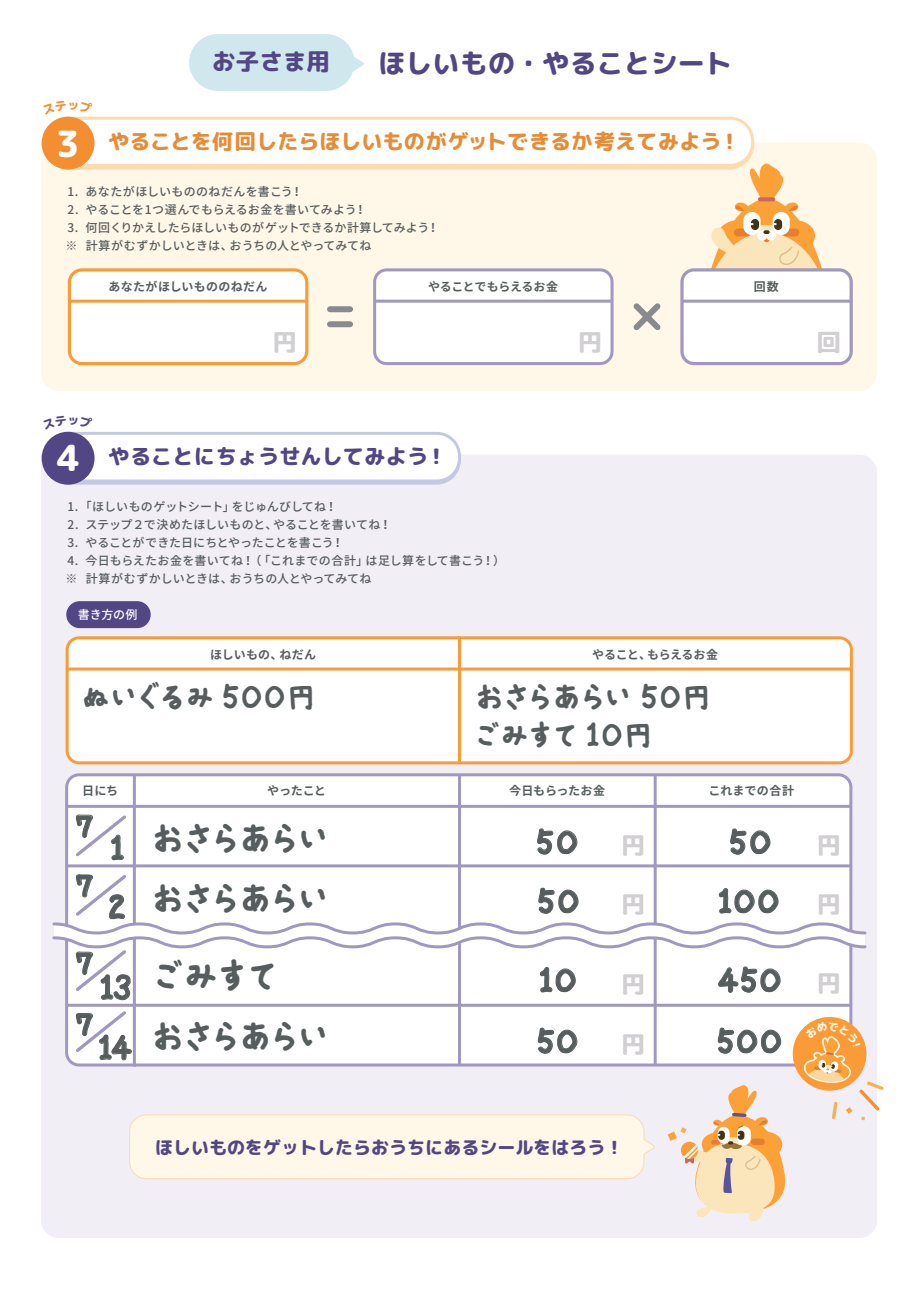
<style>
.page{position:relative;width:919px;height:1289px;background:#fff}
.page>*{position:absolute;margin:0;border:0;box-sizing:border-box;transform-origin:0 0}
.t1{font:38.85px "TK takumi Shokei Font HP";color:#575d5e}
.t2{font:36.3px/60px "TK takumi Shokei Font HP";letter-spacing:-.08em;color:#575d5e}
.t3{font:33px/59.1px "TK takumi Shokei Font HP";letter-spacing:-.035em;color:#575d5e}
.t4{font:32.1px/37.5px "TK takumi Shokei Font HP";letter-spacing:-.08em;color:#575d5e}
.t5{font:27px "rounded mplus 1 c heavy";color:#534684}
.t6{font:800 24px "Rounded Mplus 1 c";color:#d1cfd2}
.t7{font:800 23.85px "Rounded Mplus 1 c";color:#d1cfd2}
.t8{font:23.4px "rounded mplus 1 c heavy";letter-spacing:.01em;color:#534684}
.t9{font:21.15px "rounded mplus 1 c heavy";color:#534684}
.t10{font:21px "rounded mplus 1 c heavy";color:#e88b35}
.t11{font:18px "rounded mplus 1 c heavy";color:#534684}
.t12{font:500 12px/18px "Noto Sans JP";color:#575d5e}
.t13{font:700 12px "Noto Sans JP";color:#575d5e}
.t14{font:700 12px "Noto Sans JP";letter-spacing:-.03em;color:#575d5e}
.t15{font:500 12px "Noto Sans JP";letter-spacing:.03em;color:#575d5e}
.t16{font:700 12px "Noto Sans JP";letter-spacing:.03em;color:#575d5e}
.t17{font:700 12px "Noto Sans JP";letter-spacing:.02em;color:#575d5e}
.t18{font:500 12px "Noto Sans JP";letter-spacing:-.02em;color:#fff}
.s1{font-size:36px;color:#fff}
</style>
<div class="page">
<div style="left:41px;top:454px;width:836px;height:783px;background:#f1eef6"></div>
<div style="left:67px;top:774px;width:783px;height:290px;background:#fff;border-radius:12px"></div>
<div style="left:65px;top:773px;width:787px;height:293px;border:3px solid #a098be;border-radius:12px"></div>
<hr style="left:68px;top:804px;width:782px;height:3px;background:#a098be">
<hr style="left:458px;top:774px;width:3px;height:291px;background:#a098be">
<hr style="left:68px;top:864px;width:782px;height:3px;background:#a098be">
<hr style="left:68px;top:1003px;width:782px;height:3px;background:#a098be">
<hr style="left:653px;top:775px;width:3px;height:290px;background:#a098be">
<hr style="left:133px;top:775px;width:3px;height:291px;background:#a098be">
<div style="left:67px;top:637px;width:784px;height:125px;background:#fff;border-radius:12px"></div>
<div style="left:66px;top:636px;width:786px;height:128px;border:3px solid #fb9b38;border-radius:12px"></div>
<hr style="left:67px;top:667px;width:783px;height:3px;background:#fb9b38">
<hr style="left:458px;top:636px;width:3px;height:127px;background:#fb9b38">
<svg style="left:76px;top:814px;width:50px;height:46px"></svg>
<svg style="left:537px;top:828px;width:40px;height:26px"></svg>
<svg style="left:538px;top:1027px;width:39px;height:26px"></svg>
<svg style="left:730px;top:828px;width:40px;height:26px"></svg>
<div style="left:66px;top:601px;width:85px;height:27px;background:#534684;border-radius:13px"></div>
<svg style="left:76px;top:1011px;width:56px;height:49px"></svg>
<svg style="left:129px;top:1114px;width:526px;height:65px"></svg>
<div style="left:189px;top:34px;width:165px;height:57px;background:#d0e7ee;border-radius:28px"></div>
<svg style="left:353px;top:56px;width:11px;height:16px"></svg>
<div style="left:41px;top:142px;width:836px;height:249px;background:#fff7e8"></div>
<div style="left:69px;top:270px;width:238px;height:93px;background:#fff;border-radius:13px"></div>
<div style="left:68px;top:268px;width:240px;height:97px;border:3px solid #fb9b38;border-radius:13px"></div>
<div style="left:374px;top:270px;width:238px;height:93px;background:#fff;border-radius:12px"></div>
<div style="left:373px;top:268px;width:240px;height:97px;border:3px solid #a098be;border-radius:12px"></div>
<div style="left:682px;top:270px;width:169px;height:93px;background:#fff;border-radius:12px"></div>
<div style="left:680px;top:268px;width:172px;height:97px;border:3px solid #a098be;border-radius:12px"></div>
<hr style="left:681px;top:299px;width:170px;height:3px;background:#a098be">
<svg style="left:51px;top:872px;width:817px;height:128px"></svg>
<svg style="left:667px;top:1014px;width:216px;height:208px"></svg>
<svg style="left:43px;top:116px;width:794px;height:220px"></svg>
<svg style="left:43px;top:431px;width:418px;height:53px"></svg>
<h3 class="t8" style="left:212px;top:45px;width:119px">お子さま用</h3>
<h3 class="t5" style="left:378px;top:44px;width:355px">ほしいもの・やることシート</h3>
<h3 class="t10" style="left:56px;top:127px;width:685px"><span class="s1">3</span> やることを何回したらほしいものがゲットできるか考えてみよう！</h3>
<p class="t15" style="left:67px;top:185px;width:237px">1. あなたがほしいもののねだんを書こう！</p>
<p class="t12" style="left:67px;top:201px;width:300px">2. やることを1つ選んでもらえるお金を書いてみよう！</p>
<p class="t12" style="left:65px;top:219px;width:375px">3. 何回くりかえしたらほしいものがゲットできるか計算してみよう！※ 計算がむずかしいときは、おうちの人とやってみてね</p>
<p class="t16" style="left:108px;top:279px;width:160px">あなたがほしいもののねだん</p>
<p class="t14" style="left:428px;top:279px;width:132px">やることでもらえるお金</p>
<h3 class="t6" style="left:273px;top:325px;width:25px">円</h3>
<h3 class="t6" style="left:578px;top:325px;width:25px">円</h3>
<p class="t13" style="left:754px;top:279px;width:26px">回数</p>
<h3 class="t6" style="left:816px;top:325px;width:25px">回</h3>
<h3 class="t9" style="left:57px;top:441px;width:391px"><span class="s1">4</span> やることにちょうせんしてみよう！</h3>
<p class="t12" style="left:67px;top:498px;width:271px">1.「ほしいものゲットシート」をじゅんびしてね！</p>
<p class="t12" style="left:67px;top:516px;width:325px">2. ステップ２で決めたほしいものと、やることを書いてね！</p>
<p class="t12" style="left:67px;top:534px;width:278px">3. やることができた日にちとやったことを書こう！</p>
<p class="t12" style="left:65px;top:552px;width:441px">4. 今日もらえたお金を書いてね！（「これまでの合計」は足し算をして書こう！）※ 計算がむずかしいときは、おうちの人とやってみてね</p>
<p class="t18" style="left:78px;top:607px;width:61px">書き方の例</p>
<p class="t13" style="left:210px;top:647px;width:107px">ほしいもの、ねだん</p>
<p class="t14" style="left:592px;top:647px;width:127px">やること、もらえるお金</p>
<h3 class="t4" style="left:80px;top:678px;width:238px">ぬいぐるみ 500円</h3>
<h3 class="t4" style="left:474px;top:678px;width:240px">おさらあらい 50円ごみすて 10円</h3>
<p class="t13" style="left:82px;top:784px;width:38px">日にち</p>
<p class="t13" style="left:509px;top:784px;width:98px">今日もらったお金</p>
<p class="t13" style="left:267px;top:784px;width:61px">やったこと</p>
<h3 class="t3" style="left:74px;top:796px;width:23px">7</h3>
<h3 class="t3" style="left:74px;top:856px;width:23px">7</h3>
<h2 class="t2" style="left:151px;top:807px;width:182px">おさらあらいおさらあらい</h2>
<h3 class="t3" style="left:107px;top:818px;width:22px">１</h3>
<h3 class="t3" style="left:534px;top:812px;width:47px">50<br>５0</h3>
<h3 class="t3" style="left:107px;top:877px;width:22px">2</h3>
<h3 class="t3" style="left:74px;top:933px;width:23px">7</h3>
<h3 class="t3" style="left:98px;top:957px;width:36px">13</h3>
<h3 class="t3" style="left:74px;top:994px;width:23px">7</h3>
<h3 class="t3" style="left:97px;top:1017px;width:38px">14</h3>
<h1 class="t1" style="left:152px;top:955px;width:130px">ごみすて</h1>
<h2 class="t2" style="left:151px;top:1006px;width:182px">おさらあらい</h2>
<h3 class="t3" style="left:535px;top:949px;width:45px;line-height:61.2px">10<br>50</h3>
<h3 class="t7" style="left:621px;top:828px;width:25px">円</h3>
<h3 class="t7" style="left:621px;top:887px;width:25px">円</h3>
<h3 class="t7" style="left:621px;top:967px;width:25px">円</h3>
<h3 class="t7" style="left:621px;top:1027px;width:25px">円</h3>
<p class="t17" style="left:708px;top:784px;width:87px">これまでの合計</p>
<h3 class="t3" style="left:716px;top:812px;width:66px;text-align:center">５0<br>100</h3>
<h3 class="t3" style="left:715px;top:949px;width:69px;line-height:61.2px">450<br>500</h3>
<h3 class="t7" style="left:817px;top:828px;width:25px">円</h3>
<h3 class="t7" style="left:817px;top:887px;width:25px">円</h3>
<h3 class="t7" style="left:817px;top:966px;width:25px">円</h3>
<h3 class="t11" style="left:155px;top:1134px;width:469px">ほしいものをゲットしたらおうちにあるシールをはろう！</h3>
</div>
